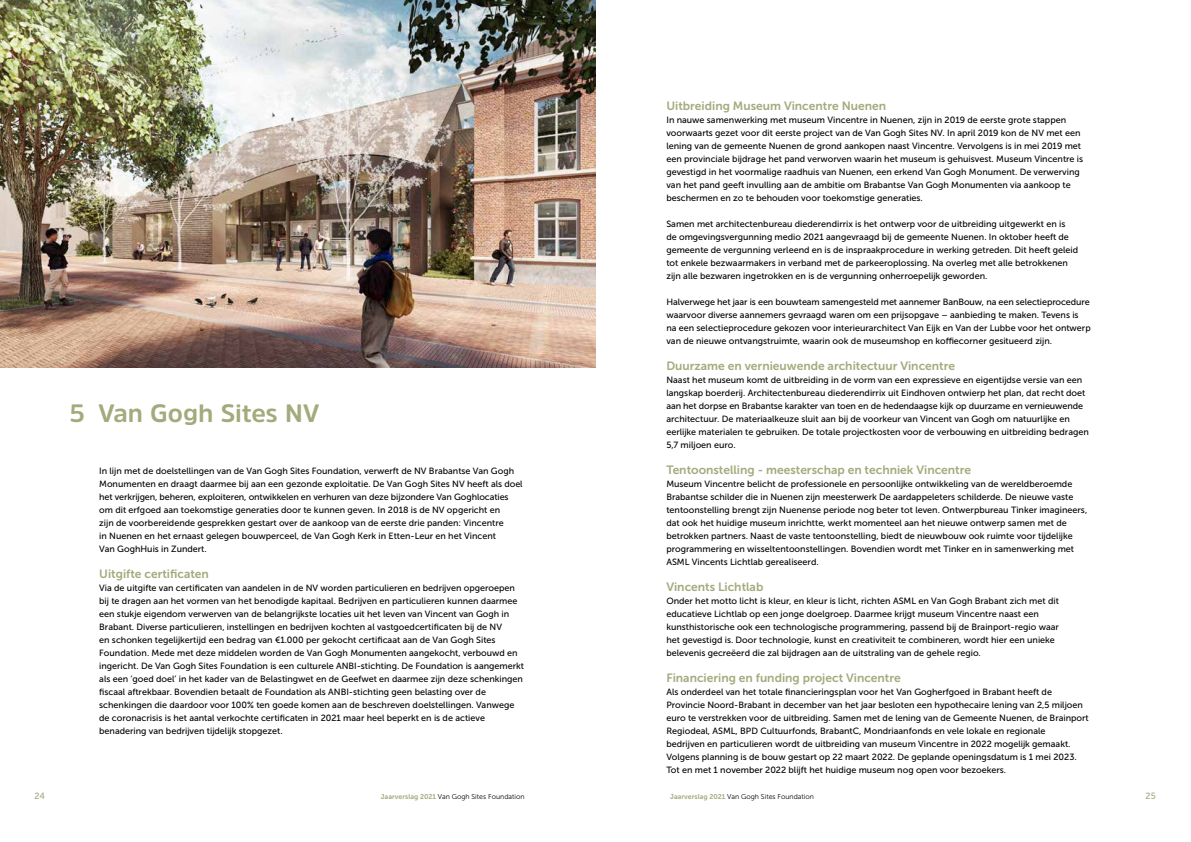
<style>
.page{position:relative;width:1191px;height:842px;background:#fff}
.page>*{position:absolute;margin:0;border:0;box-sizing:border-box;transform-origin:0 0}
.t1{font:700 25px "Amsi Pro";color:#a2ab7c}
.t2{font:12px "Museo Sans 700";color:#a2ab7c}
.t3{font:9px/13px "Museo Sans 500";color:#000}
.t4{font:9px "Museo Sans 500";color:#a2ab7c}
.t5{font:7px "Museo Sans 300";color:#000}
.s1{font-family:"Museo Sans 700";color:#a2ab7c}
</style>
<div class="page">
<img style="left:0;top:0;width:595px;height:367px">
<h1 class="t1" style="left:70px;top:396px;width:251px">5 Van Gogh Sites NV</h1>
<p class="t3" style="left:99px;top:464px;width:425px">In lijn met de doelstellingen van de Van Gogh Sites Foundation, verwerft de NV Brabantse Van Gogh Monumenten en draagt daarmee bij aan een gezonde exploitatie. De Van Gogh Sites NV heeft als doel het verkrijgen, beheren, exploiteren, ontwikkelen en verhuren van deze bijzondere Van Goghlocaties om dit erfgoed aan toekomstige generaties door te kunnen geven. In 2018 is de NV opgericht en<br>zijn de voorbereidende gesprekken gestart over de aankoop van de eerste drie panden: Vincentre<br>in Nuenen en het ernaast gelegen bouwperceel, de Van Gogh Kerk in Etten-Leur en het Vincent<br>Van GoghHuis in Zundert.</p>
<h2 class="t2" style="left:99px;top:567px;width:111px">Uitgifte certificaten</h2>
<p class="t3" style="left:99px;top:581px;width:426px">Via de uitgifte van certificaten van aandelen in de NV worden particulieren en bedrijven opgeroepen bij te dragen aan het vormen van het benodigde kapitaal. Bedrijven en particulieren kunnen daarmee een stukje eigendom verwerven van de belangrijkste locaties uit het leven van Vincent van Gogh in Brabant. Diverse particulieren, instellingen en bedrijven kochten al vastgoedcertificaten bij de NV<br>en schonken tegelijkertijd een bedrag van €1.000 per gekocht certificaat aan de Van Gogh Sites Foundation. Mede met deze middelen worden de Van Gogh Monumenten aangekocht, verbouwd en ingericht. De Van Gogh Sites Foundation is een culturele ANBI-stichting. De Foundation is aangemerkt als een ‘goed doel’ in het kader van de Belastingwet en de Geefwet en daarmee zijn deze schenkingen fiscaal aftrekbaar. Bovendien betaalt de Foundation als ANBI-stichting geen belasting over de schenkingen die daardoor voor 100% ten goede komen aan de beschreven doelstellingen. Vanwege de coronacrisis is het aantal verkochte certificaten in 2021 maar heel beperkt en is de actieve benadering van bedrijven tijdelijk stopgezet.</p>
<h2 class="t2" style="left:666px;top:99px;width:221px">Uitbreiding Museum Vincentre Nuenen</h2>
<p class="t3" style="left:666px;top:113px;width:418px">In nauwe samenwerking met museum Vincentre in Nuenen, zijn in 2019 de eerste grote stappen voorwaarts gezet voor dit eerste project van de Van Gogh Sites NV. In april 2019 kon de NV met een lening van de gemeente Nuenen de grond aankopen naast Vincentre. Vervolgens is in mei 2019 met een provinciale bijdrage het pand verworven waarin het museum is gehuisvest. Museum Vincentre is gevestigd in het voormalige raadhuis van Nuenen, een erkend Van Gogh Monument. De verwerving van het pand geeft invulling aan de ambitie om Brabantse Van Gogh Monumenten via aankoop te beschermen en zo te behouden voor toekomstige generaties.</p>
<p class="t3" style="left:666px;top:217px;width:413px">Samen met architectenbureau diederendirrix is het ontwerp voor de uitbreiding uitgewerkt en is<br>de omgevingsvergunning medio 2021 aangevraagd bij de gemeente Nuenen. In oktober heeft de gemeente de vergunning verleend en is de inspraakprocedure in werking getreden. Dit heeft geleid tot enkele bezwaarmakers in verband met de parkeeroplossing. Na overleg met alle betrokkenen zijn alle bezwaren ingetrokken en is de vergunning onherroepelijk geworden.</p>
<p class="t3" style="left:666px;top:295px;width:426px">Halverwege het jaar is een bouwteam samengesteld met aannemer BanBouw, na een selectieprocedure waarvoor diverse aannemers gevraagd waren om een prijsopgave – aanbieding te maken. Tevens is na een selectieprocedure gekozen voor interieurarchitect Van Eijk en Van der Lubbe voor het ontwerp van de nieuwe ontvangstruimte, waarin ook de museumshop en koffiecorner gesitueerd zijn.</p>
<h2 class="t2" style="left:666px;top:359px;width:290px">Duurzame en vernieuwende architectuur Vincentre</h2>
<p class="t3" style="left:666px;top:373px;width:424px">Naast het museum komt de uitbreiding in de vorm van een expressieve en eigentijdse versie van een langskap boerderij. Architectenbureau diederendirrix uit Eindhoven ontwierp het plan, dat recht doet aan het dorpse en Brabantse karakter van toen en de hedendaagse kijk op duurzame en vernieuwende architectuur. De materiaalkeuze sluit aan bij de voorkeur van Vincent van Gogh om natuurlijke en eerlijke materialen te gebruiken. De totale projectkosten voor de verbouwing en uitbreiding bedragen 5,7 miljoen euro.</p>
<h2 class="t2" style="left:666px;top:463px;width:306px">Tentoonstelling - meesterschap en techniek Vincentre</h2>
<p class="t3" style="left:666px;top:477px;width:422px">Museum Vincentre belicht de professionele en persoonlijke ontwikkeling van de wereldberoemde Brabantse schilder die in Nuenen zijn meesterwerk De aardappeleters schilderde. De nieuwe vaste tentoonstelling brengt zijn Nuenense periode nog beter tot leven. Ontwerpbureau Tinker imagineers, dat ook het huidige museum inrichtte, werkt momenteel aan het nieuwe ontwerp samen met de betrokken partners. Naast de vaste tentoonstelling, biedt de nieuwbouw ook ruimte voor tijdelijke programmering en wisseltentoonstellingen. Bovendien wordt met Tinker en in samenwerking met ASML Vincents Lichtlab gerealiseerd.</p>
<h2 class="t2" style="left:666px;top:580px;width:98px">Vincents Lichtlab</h2>
<p class="t3" style="left:666px;top:594px;width:394px">Onder het motto licht is kleur, en kleur is licht, richten ASML en Van Gogh Brabant zich met dit educatieve Lichtlab op een jonge doelgroep. Daarmee krijgt museum Vincentre naast een kunsthistorische ook een technologische programmering, passend bij de Brainport-regio waar het gevestigd is. Door technologie, kunst en creativiteit te combineren, wordt hier een unieke belevenis gecreëerd die zal bijdragen aan de uitstraling van de gehele regio.</p>
<h2 class="t2" style="left:666px;top:671px;width:236px">Financiering en funding project Vincentre</h2>
<p class="t3" style="left:666px;top:685px;width:424px">Als onderdeel van het totale financieringsplan voor het Van Gogherfgoed in Brabant heeft de Provincie Noord-Brabant in december van het jaar besloten een hypothecaire lening van 2,5 miljoen euro te verstrekken voor de uitbreiding. Samen met de lening van de Gemeente Nuenen, de Brainport Regiodeal, ASML, BPD Cultuurfonds, BrabantC, Mondriaanfonds en vele lokale en regionale<br>bedrijven en particulieren wordt de uitbreiding van museum Vincentre in 2022 mogelijk gemaakt.<br>Volgens planning is de bouw gestart op 22 maart 2022. De geplande openingsdatum is 1 mei 2023.<br>Tot en met 1 november 2022 blijft het huidige museum nog open voor bezoekers.</p>
<p class="t4" style="left:34px;top:791px;width:12px">24</p>
<p class="t5" style="left:381px;top:793px;width:145px"><span class="s1">Jaarverslag 2021</span> Van Gogh Sites Foundation</p>
<p class="t5" style="left:670px;top:793px;width:145px"><span class="s1">Jaarverslag 2021</span> Van Gogh Sites Foundation</p>
<p class="t4" style="left:1145px;top:791px;width:12px">25</p>
</div>
